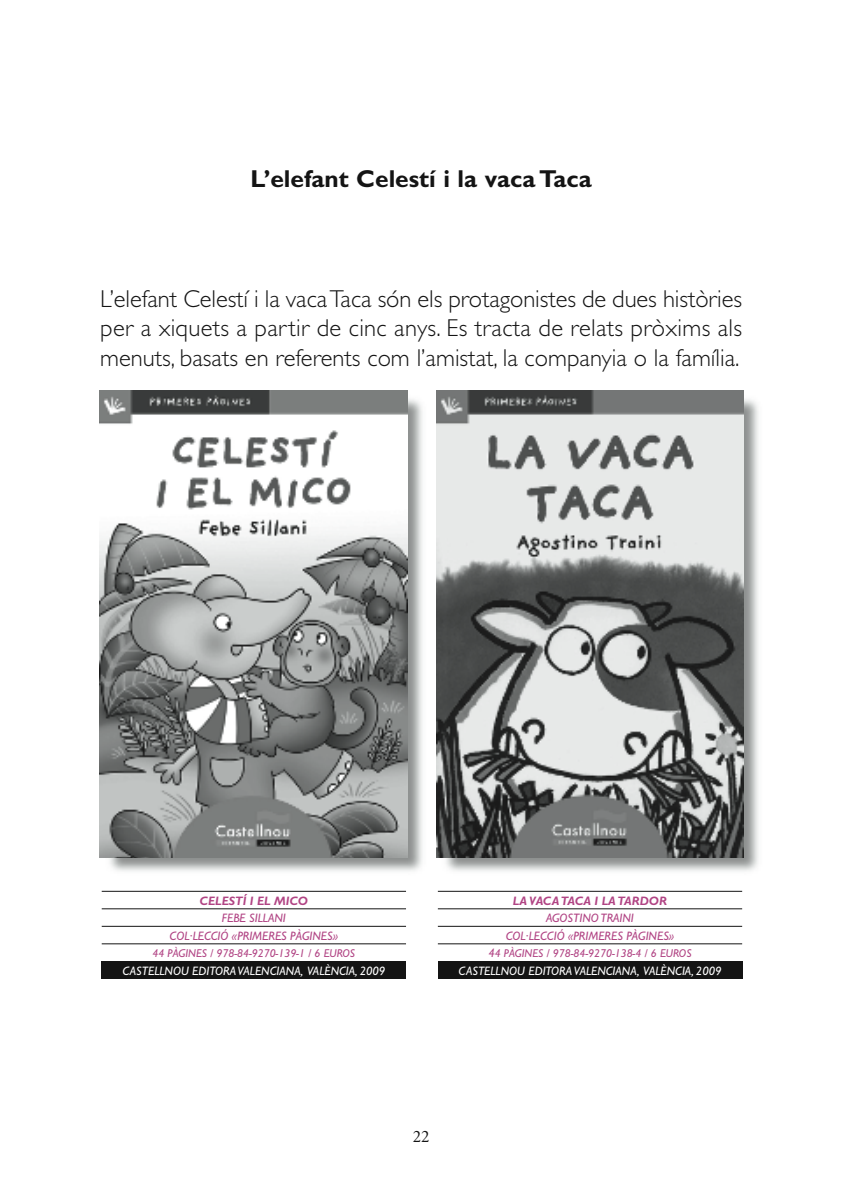
<style>
.page{position:relative;width:844px;height:1191px;background:#fff}
.page>*{position:absolute;margin:0;border:0;box-sizing:border-box;transform-origin:0 0}
.t1{font:300 24.5px/29.8px "Gill Sans";color:#141414;text-align:justify}
.t2{font:700 24.5px "Gill Sans";color:#141414}
.t3{font:17.5px "Minion";color:#141414}
.t4{font:italic 12.25px "Gill Sans";color:#fff}
.t5{font:italic 12.25px/17.5px "Gill Sans";color:#b14484;text-align:center}
.t6{font:italic 700 12.25px "Gill Sans";color:#b14484}
.t7{font:italic 11.38px "Gill Sans";color:#b14484}
.s1{font-size:12.25px}
</style>
<div class="page">
<img style="left:99px;top:390px;width:660px;height:481px">
<img style="left:100px;top:390px;width:307px;height:467px">
<div style="left:102px;top:961px;width:304px;height:18px;background:#141414"></div>
<hr style="left:102px;top:891px;width:304px;height:1px;background:#141414">
<hr style="left:102px;top:908px;width:304px;height:1px;background:#141414">
<hr style="left:102px;top:926px;width:304px;height:1px;background:#141414">
<hr style="left:102px;top:943px;width:304px;height:1px;background:#141414">
<img style="left:436px;top:391px;width:307px;height:466px">
<div style="left:438px;top:961px;width:304px;height:18px;background:#141414"></div>
<hr style="left:438px;top:891px;width:304px;height:1px;background:#141414">
<hr style="left:438px;top:908px;width:304px;height:1px;background:#141414">
<hr style="left:438px;top:926px;width:304px;height:1px;background:#141414">
<hr style="left:438px;top:943px;width:304px;height:1px;background:#141414">
<p class="t2" style="left:250px;top:171px;width:342px">L’elefant Celestí i la vaca Taca</p>
<p class="t1" style="left:100px;top:286px;width:643px">L’elefant Celestí i la vaca Taca són els protagonistes de dues històries per a xiquets a partir de cinc anys. Es tracta de relats pròxims als menuts, basats en referents com l’amistat, la companyia o la família.</p>
<p class="t6" style="left:199px;top:896px;width:110px">CELESTÍ I EL MICO</p>
<p class="t5" style="left:169px;top:910px;width:170px">FEBE SILLANI<br>COL·LECCIÓ «PRIMERES PÀGINES»</p>
<p class="t7" style="left:152px;top:949px;width:204px">44 PÀGINES / 978-84-9270-139-1 / 6 EUROS</p>
<p class="t4" style="left:122px;top:966px;width:264px">CASTELLNOU EDITORA VALENCIANA, VALÈNCIA, 2009</p>
<p class="t6" style="left:513px;top:896px;width:155px">LA VACA TACA I LA TARDOR</p>
<p class="t5" style="left:505px;top:910px;width:170px">AGOSTINO TRAINI<br>COL·LECCIÓ «PRIMERES PÀGINES»</p>
<p class="t7" style="left:488px;top:949px;width:204px"><span class="s1">4</span>4 PÀGINES / 978-84-9270-138-4 / 6 EUROS</p>
<p class="t4" style="left:458px;top:966px;width:264px">CASTELLNOU EDITORA VALENCIANA, VALÈNCIA, 2009</p>
<p class="t3" style="left:412px;top:1130px;width:18px">22</p>
</div>
